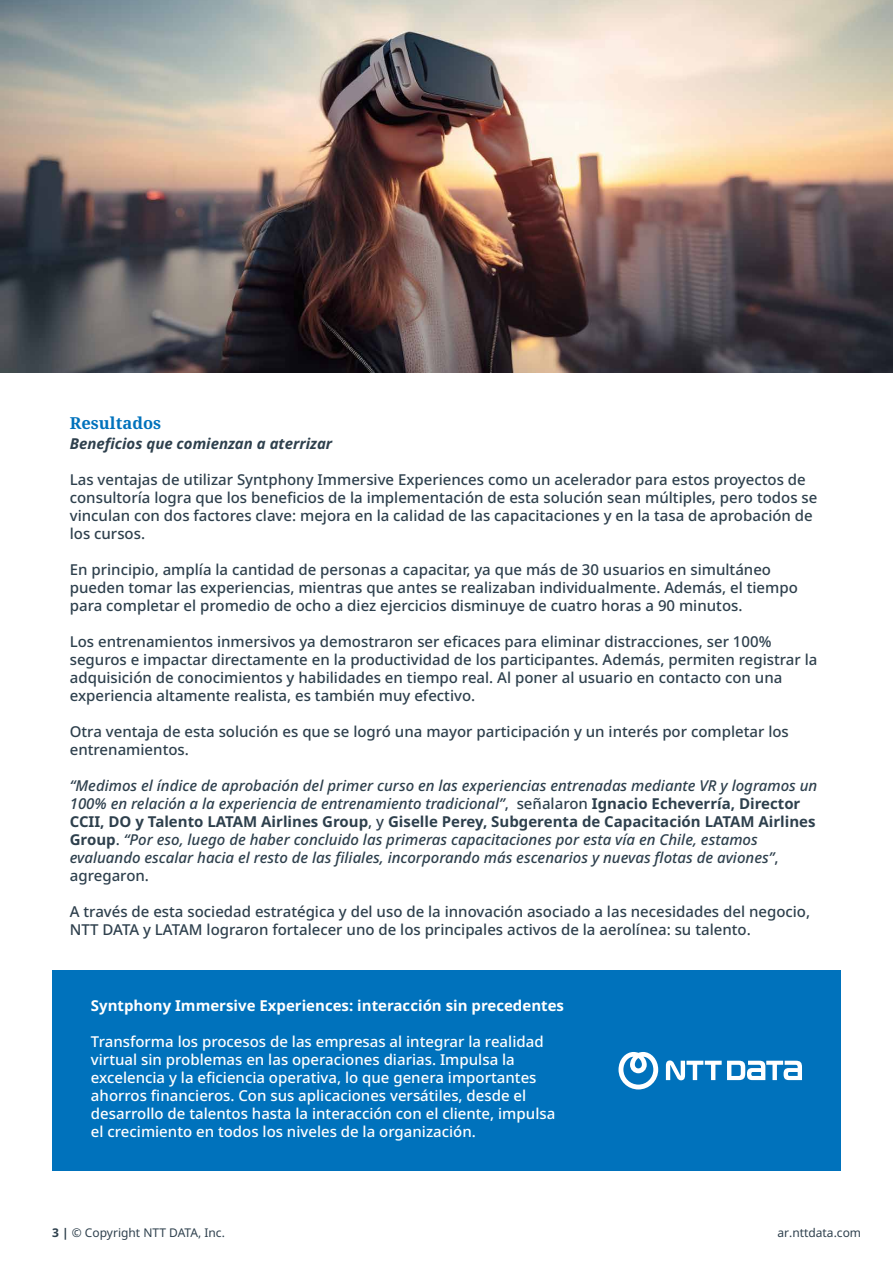
<style>
.page{position:relative;width:893px;height:1262px;background:#fff}
.page>*{position:absolute;margin:0;border:0;box-sizing:border-box;transform-origin:0 0}
.t1{font:700 16.5px "Noto Serif";color:#0072bc}
.t2{font:500 15px/18px "Noto Sans";color:#2e404d}
.t3{font:italic 500 15px/18px "Noto Sans";color:#2e404d}
.t4{font:500 15px/18px "Noto Sans";color:#fff}
.t5{font:700 15px "Noto Sans";color:#fff}
.t6{font:italic 700 15px "Noto Sans";color:#2e404d}
.t7{font:12px "Noto Sans";color:#2e404d}
.s1{font-style:normal}
.s2{font-weight:700;font-style:normal}
.s3{font-weight:700}
</style>
<div class="page">
<div style="left:52px;top:970px;width:788px;height:200px;background:#0072bc"></div>
<svg style="left:618px;top:1052px;width:40px;height:37px"></svg>
<svg style="left:727px;top:1060px;width:75px;height:20px"></svg>
<svg style="left:666px;top:1060px;width:55px;height:20px"></svg>
<img style="left:0;top:0;width:892px;height:373px">
<p class="t1" style="left:70px;top:411px;width:93px">Resultados</p>
<p class="t6" style="left:70px;top:433px;width:264px">Beneficios que comienzan a aterrizar</p>
<p class="t2" style="left:70px;top:471px;width:749px">Las ventajas de utilizar Syntphony Immersive Experiences como un acelerador para estos proyectos de consultoría logra que los beneficios de la implementación de esta solución sean múltiples, pero todos se vinculan con dos factores clave: mejora en la calidad de las capacitaciones y en la tasa de aprobación de los cursos.</p>
<p class="t2" style="left:70px;top:561px;width:729px">En principio, amplía la cantidad de personas a capacitar, ya que más de 30 usuarios en simultáneo pueden tomar las experiencias, mientras que antes se realizaban individualmente. Además, el tiempo para completar el promedio de ocho a diez ejercicios disminuye de cuatro horas a 90 minutos.</p>
<p class="t2" style="left:70px;top:633px;width:749px">Los entrenamientos inmersivos ya demostraron ser eficaces para eliminar distracciones, ser 100% seguros e impactar directamente en la productividad de los participantes. Además, permiten registrar la adquisición de conocimientos y habilidades en tiempo real. Al poner al usuario en contacto con una experiencia altamente realista, es también muy efectivo.</p>
<p class="t2" style="left:70px;top:723px;width:720px">Otra ventaja de esta solución es que se logró una mayor participación y un interés por completar los entrenamientos.</p>
<p class="t3" style="left:70px;top:777px;width:749px">“Medimos el índice de aprobación del primer curso en las experiencias entrenadas mediante VR y logramos un 100% en relación a la experiencia de entrenamiento tradicional”<span class="s1">, señalaron</span> <span class="s2">Ignacio Echeverría, Director CCII, DO y Talento LATAM Airlines Group</span><span class="s1">, y</span> <span class="s2">Giselle Perey, Subgerenta de Capacitación LATAM Airlines Group</span><span class="s1">.</span> “Por eso, luego de haber concluido las primeras capacitaciones por esta vía en Chile, estamos evaluando escalar hacia el resto de las filiales, incorporando más escenarios y nuevas flotas de aviones”<span class="s1">, agregaron.</span></p>
<p class="t2" style="left:70px;top:903px;width:741px">A través de esta sociedad estratégica y del uso de la innovación asociado a las necesidades del negocio,<br>NTT DATA y LATAM lograron fortalecer uno de los principales activos de la aerolínea: su talento.</p>
<p class="t5" style="left:91px;top:994px;width:474px">Syntphony Immersive Experiences: interacción sin precedentes</p>
<p class="t4" style="left:91px;top:1032px;width:466px">Transforma los procesos de las empresas al integrar la realidad virtual sin problemas en las operaciones diarias. Impulsa la excelencia y la eficiencia operativa, lo que genera importantes ahorros financieros. Con sus aplicaciones versátiles, desde el desarrollo de talentos hasta la interacción con el cliente, impulsa el crecimiento en todos los niveles de la organización.</p>
<p class="t7" style="left:52px;top:1223px;width:174px"><span class="s3">3 |</span> © Copyright NTT DATA, Inc.</p>
<p class="t7" style="left:777px;top:1223px;width:85px">ar.nttdata.com</p>
</div>
